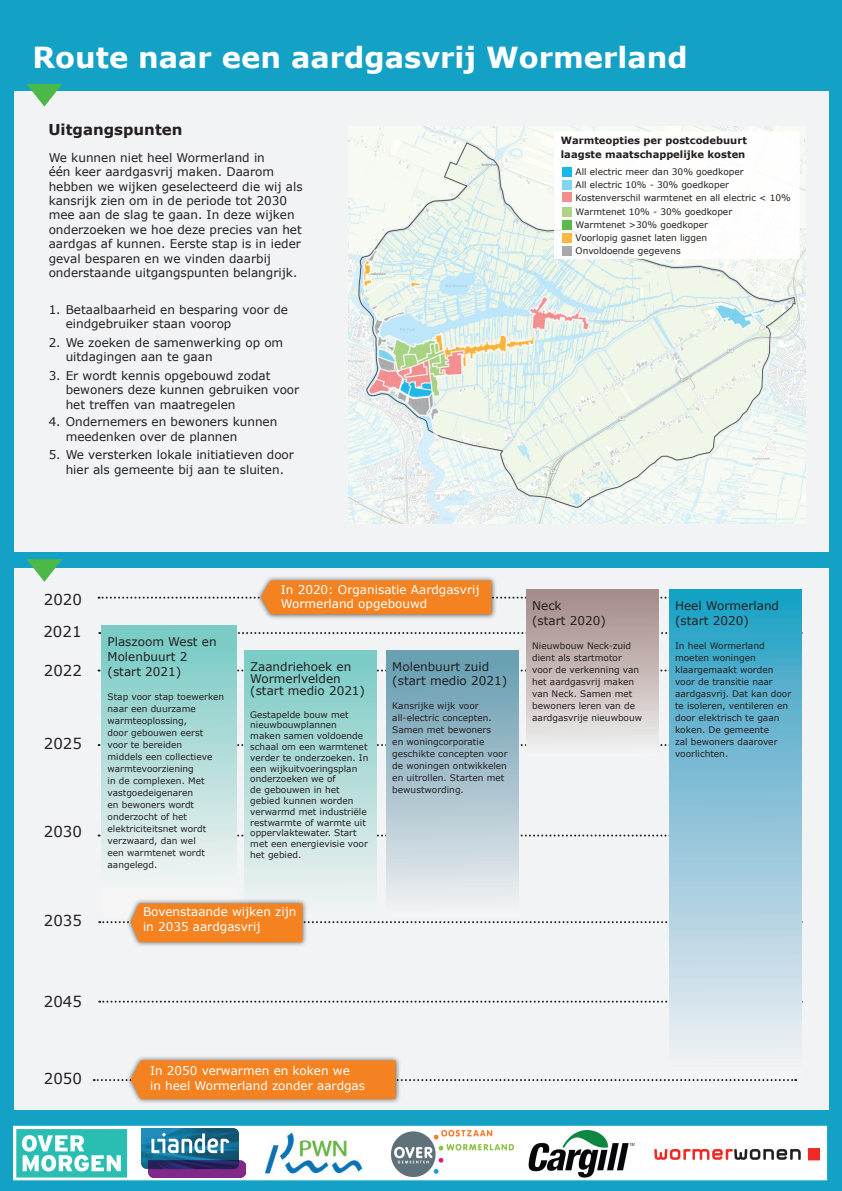
<style>
.page{position:relative;width:842px;height:1191px;background:#13a1c5}
.page>*{position:absolute;margin:0;border:0;box-sizing:border-box;transform-origin:0 0}
.t1{font:700 29px "Verdana";color:#fff}
.t2{font:15px "Verdana";color:#231f20}
.t3{font:700 15px "Verdana";color:#231f20}
.t4{font:12px/14.4px "Verdana";color:#231f20}
.t5{font:12px/15px "Verdana";color:#fff}
.t6{font:700 10px/14px "Verdana";color:#231f20}
.t7{font:9px/12px "Verdana";color:#231f20}
</style>
<div class="page">
<div style="left:14px;top:91px;width:815px;height:460px;background:#f2f3f4"></div>
<div style="left:14px;top:568px;width:815px;height:542px;background:#f2f3f4"></div>
<div style="left:13px;top:1125px;width:814px;height:55px;background:#fff;border:1px solid #fff"></div>
<img style="left:529px;top:1130px;width:105px;height:47px">
<img style="left:391px;top:1130px;width:123px;height:46px">
<img style="left:265px;top:1131px;width:98px;height:43px">
<img style="left:141px;top:1128px;width:104px;height:49px">
<svg style="left:16px;top:1129px;width:111px;height:48px"></svg>
<svg style="left:26px;top:84px;width:36px;height:23px"></svg>
<svg style="left:26px;top:559px;width:36px;height:23px"></svg>
<img style="left:654px;top:1148px;width:165px;height:13px">
<svg style="left:99px;top:669px;width:570px;height:2px"></svg>
<svg style="left:99px;top:632px;width:569px;height:2px"></svg>
<svg style="left:99px;top:744px;width:570px;height:2px"></svg>
<svg style="left:99px;top:834px;width:570px;height:2px"></svg>
<svg style="left:99px;top:1000px;width:569px;height:2px"></svg>
<img style="left:349px;top:127px;width:456px;height:396px">
<div style="left:554px;top:131px;width:246px;height:128px;background:#fff"></div>
<div style="left:102px;top:626px;width:135px;height:292px;background:linear-gradient(to bottom,#75c9c2,#fff8f9)"></div>
<div style="left:245px;top:650px;width:132px;height:268px;background:linear-gradient(to bottom,#78cac3,#f4f3f3)"></div>
<div style="left:387px;top:650px;width:132px;height:266px;background:linear-gradient(to bottom,#619aae,#f0eef1)"></div>
<svg style="left:526px;top:614px;width:133px;height:132px;background:#ccbfbe"></svg>
<svg style="left:669px;top:589px;width:133px;height:459px;background:#8cc4da"></svg>
<div style="left:126px;top:1055px;width:275px;height:49px;background:#231f20;opacity:.75"></div>
<svg style="left:94px;top:1060px;width:702px;height:39px"></svg>
<div style="left:126px;top:898px;width:182px;height:49px;background:#231f20;opacity:.75"></div>
<svg style="left:99px;top:903px;width:703px;height:39px"></svg>
<div style="left:256px;top:575px;width:241px;height:44px;background:#231f20;opacity:.75"></div>
<svg style="left:99px;top:580px;width:702px;height:34px"></svg>
<div style="left:562px;top:167px;width:10px;height:9px;background:#19b8eb"></div>
<div style="left:562px;top:207px;width:10px;height:9px;background:#aed585"></div>
<div style="left:562px;top:180px;width:10px;height:9px;background:#82d4f0"></div>
<div style="left:562px;top:220px;width:10px;height:9px;background:#5bba4a"></div>
<div style="left:562px;top:193px;width:10px;height:9px;background:#f48e8e"></div>
<div style="left:562px;top:233px;width:10px;height:9px;background:#fcb741"></div>
<div style="left:562px;top:246px;width:10px;height:9px;background:#a7aaaa"></div>
<h1 class="t1" style="left:33px;top:39px;width:657px">Route naar een aardgasvrij Wormerland</h1>
<h2 class="t3" style="left:48px;top:120px;width:136px">Uitgangspunten</h2>
<p class="t4" style="left:49px;top:150px;width:255px">We kunnen niet heel Wormerland in<br>één keer aardgasvrij maken. Daarom hebben we wijken geselecteerd die wij als kansrijk zien om in de periode tot 2030 mee aan de slag te gaan. In deze wijken onderzoeken we hoe deze precies van het aardgas af kunnen. Eerste stap is in ieder geval besparen en we vinden daarbij onderstaande uitgangspunten belangrijk.</p>
<h3 class="t4" style="left:66px;top:302px;width:224px;text-indent:-17px">1. Betaalbaarheid en besparing voor de eindgebruiker staan voorop</h3>
<h3 class="t4" style="left:66px;top:335px;width:219px;text-indent:-17px">2. We zoeken de samenwerking op om uitdagingen aan te gaan</h3>
<h3 class="t4" style="left:66px;top:369px;width:235px;text-indent:-17px">3. Er wordt kennis opgebouwd zodat bewoners deze kunnen gebruiken voor het treffen van maatregelen</h3>
<h3 class="t4" style="left:66px;top:415px;width:213px;text-indent:-17px">4. Ondernemers en bewoners kunnen meedenken over de plannen</h3>
<h3 class="t4" style="left:49px;top:448px;width:247px;text-align:center">5. We versterken lokale initiatieven door hier als gemeente bij aan te sluiten.</h3>
<p class="t6" style="left:561px;top:133px;width:188px">Warmteopties per postcodebuurt laagste maatschappelijke kosten</p>
<p class="t7" style="left:576px;top:165px;width:217px;line-height:13.2px">All electric meer dan 30% goedkoper<br>All electric 10% - 30% goedkoper<br>Kostenverschil warmtenet en all electric &lt; 10%<br>Warmtenet 10% - 30% goedkoper<br>Warmtenet &gt;30% goedkoper<br>Voorlopig gasnet laten liggen<br>Onvoldoende gegevens</p>
<h2 class="t2" style="left:44px;top:590px;width:40px">2020</h2>
<h2 class="t2" style="left:43px;top:622px;width:40px">2021</h2>
<h2 class="t2" style="left:44px;top:661px;width:40px">2022</h2>
<h2 class="t2" style="left:44px;top:734px;width:40px">2025</h2>
<h2 class="t2" style="left:44px;top:822px;width:40px">2030</h2>
<h2 class="t2" style="left:44px;top:911px;width:40px">2035</h2>
<h2 class="t2" style="left:44px;top:992px;width:40px">2045</h2>
<h2 class="t2" style="left:44px;top:1069px;width:40px">2050</h2>
<h3 class="t4" style="left:108px;top:634px;width:111px;line-height:15px">Plaszoom West en<br>Molenbuurt 2 (start 2021)</h3>
<p class="t7" style="left:108px;top:691px;width:118px">Stap voor stap toewerken naar een duurzame warmteoplossing,<br>door gebouwen eerst voor te bereiden<br>middels een collectieve warmtevoorziening<br>in de complexen. Met vastgoedeigenaren<br>en bewoners wordt onderzocht of het elektriciteitsnet wordt verzwaard, dan wel<br>een warmtenet wordt aangelegd.</p>
<h3 class="t5" style="left:281px;top:582px;width:200px;line-height:14.4px">In 2020: Organisatie Aardgasvrij<br>Wormerland opgebouwd</h3>
<h3 class="t4" style="left:250px;top:660px;width:116px;line-height:12px">Zaandriehoek en<br>Wormerlvelden (start medio 2021)</h3>
<p class="t7" style="left:250px;top:709px;width:120px;line-height:10.8px">Gestapelde bouw met nieuwbouwplannen maken samen voldoende schaal om een warmtenet verder te onderzoeken. In een wijkuitvoeringsplan onderzoeken we of<br>de gebouwen in het gebied kunnen worden verwarmd met industriële restwarmte of warmte uit oppervlaktewater. Start met een energievisie voor het gebied.</p>
<h3 class="t4" style="left:392px;top:659px;width:116px">Molenbuurt zuid (start medio 2021)</h3>
<p class="t7" style="left:392px;top:700px;width:117px">Kansrijke wijk voor all-electric concepten.<br>Samen met bewoners<br>en woningcorporatie geschikte concepten voor de woningen ontwikkelen en uitrollen. Starten met bewustwording.</p>
<h3 class="t5" style="left:143px;top:904px;width:155px">Bovenstaande wijken zijn in 2035 aardgasvrij</h3>
<h3 class="t4" style="left:532px;top:598px;width:75px;line-height:15px">Neck<br>(start 2020)</h3>
<p class="t7" style="left:532px;top:639px;width:111px">Nieuwbouw Neck-zuid dient als startmotor voor de verkenning van het aardgasvrij maken van Neck. Samen met bewoners leren van de aardgasvrije nieuwbouw</p>
<h3 class="t5" style="left:150px;top:1063px;width:216px">In 2050 verwarmen en koken we<br>in heel Wormerland zonder aardgas</h3>
<h3 class="t4" style="left:675px;top:598px;width:106px;line-height:15px">Heel Wormerland (start 2020)</h3>
<p class="t7" style="left:675px;top:639px;width:118px">In heel Wormerland moeten woningen klaargemaakt worden voor de transitie naar aardgasvrij. Dat kan door te isoleren, ventileren en door elektrisch te gaan koken. De gemeente<br>zal bewoners daarover voorlichten.</p>
</div>
